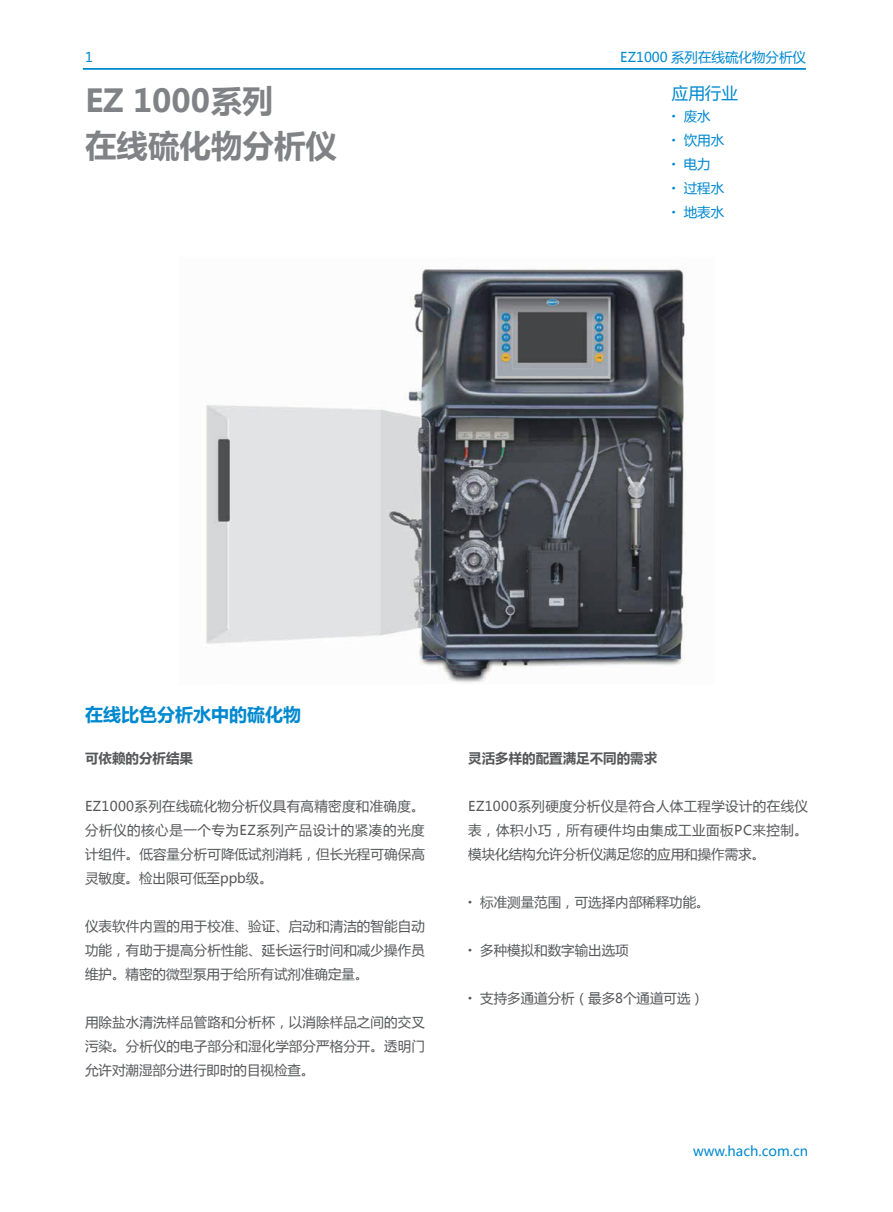
<style>
.page{position:relative;width:893px;height:1212px;background:#fff}
.page>*{position:absolute;margin:0;border:0;box-sizing:border-box;transform-origin:0 0}
.t1{font:700 31.5px "Microsoft Ya Hei";color:#808285}
.t2{font:700 18px "Microsoft Ya Hei";color:#0089cf}
.t3{font:16.5px "Microsoft Ya Hei";color:#0089cf}
.t4{font:13.5px/24px "Microsoft Ya Hei";color:#57585a;text-align:justify}
.t5{font:13.5px "Microsoft Ya Hei";color:#0089cf}
.t6{font:700 13.5px "Microsoft Ya Hei";color:#57585a}
</style>
<div class="page">
<hr style="left:83px;top:68px;width:723px;height:2px;background:#0089cf">
<img style="left:206px;top:268px;width:480px;height:415px">
<p class="t5" style="left:85px;top:48px;width:9px">1</p>
<p class="t5" style="left:620px;top:48px;width:187px">EZ1000 系列在线硫化物分析仪</p>
<p class="t1" style="left:85px;top:79px;width:190px">EZ 1000系列</p>
<p class="t1" style="left:85px;top:124px;width:253px">在线硫化物分析仪</p>
<p class="t3" style="left:672px;top:82px;width:67px">应用行业</p>
<p class="t5" style="left:672px;top:107px;width:40px"><sup>●</sup> 废水</p>
<p class="t5" style="left:672px;top:131px;width:54px"><sup>●</sup> 饮用水</p>
<p class="t5" style="left:672px;top:155px;width:40px"><sup>●</sup> 电力</p>
<p class="t5" style="left:672px;top:179px;width:54px"><sup>●</sup> 过程水</p>
<p class="t5" style="left:672px;top:203px;width:54px"><sup>●</sup> 地表水</p>
<p class="t2" style="left:85px;top:702px;width:217px">在线比色分析水中的硫化物</p>
<p class="t6" style="left:85px;top:749px;width:109px">可依赖的分析结果</p>
<p class="t4" style="left:85px;top:794px;width:341px">EZ1000系列在线硫化物分析仪具有高精密度和准确度。分析仪的核心是一个专为EZ系列产品设计的紧凑的光度计组件。低容量分析可降低试剂消耗，但长光程可确保高灵敏度。检出限可低至ppb级。</p>
<p class="t4" style="left:85px;top:914px;width:341px">仪表软件内置的用于校准、验证、启动和清洁的智能自动功能，有助于提高分析性能、延长运行时间和减少操作员维护。精密的微型泵用于给所有试剂准确定量。</p>
<p class="t4" style="left:85px;top:1010px;width:341px">用除盐水清洗样品管路和分析杯，以消除样品之间的交叉污染。分析仪的电子部分和湿化学部分严格分开。透明门允许对潮湿部分进行即时的目视检查。</p>
<p class="t6" style="left:468px;top:749px;width:190px">灵活多样的配置满足不同的需求</p>
<p class="t4" style="left:468px;top:794px;width:341px">EZ1000系列硬度分析仪是符合人体工程学设计的在线仪表，体积小巧，所有硬件均由集成工业面板PC来控制。模块化结构允许分析仪满足您的应用和操作需求。</p>
<p class="t4" style="left:468px;top:890px;width:243px"><sup>●</sup> 标准测量范围，可选择内部稀释功能。</p>
<p class="t4" style="left:468px;top:938px;width:162px"><sup>●</sup> 多种模拟和数字输出选项</p>
<p class="t4" style="left:468px;top:986px;width:237px"><sup>●</sup> 支持多通道分析（最多8个通道可选）</p>
<p class="t5" style="left:693px;top:1141px;width:116px">www.hach.com.cn</p>
</div>
